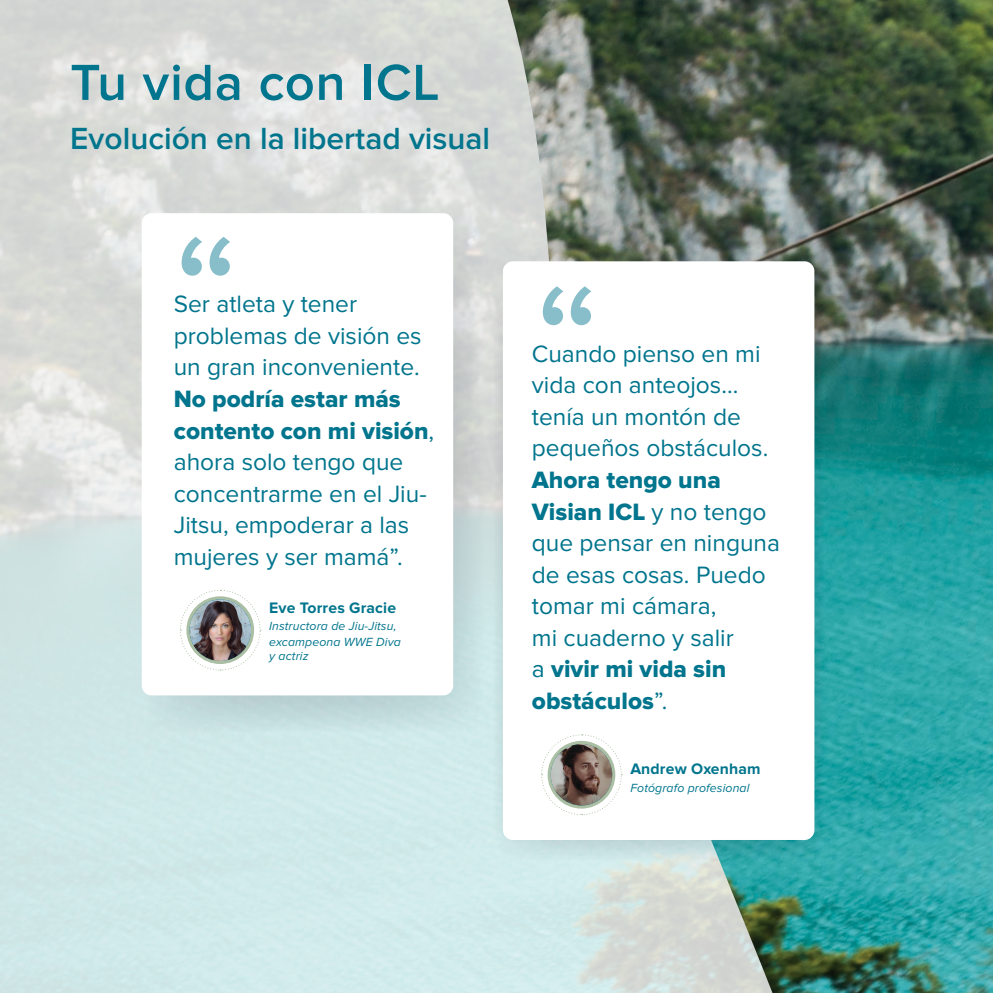
<style>
.page{position:relative;width:993px;height:993px;background:#fff}
.page>*{position:absolute;margin:0;border:0;box-sizing:border-box;transform-origin:0 0}
.t1{font:600 52.5px "Proxima Nova";letter-spacing:.015em;color:#00758d}
.t2{font:600 31.68px "Proxima Nova";color:#00758d}
.t3{font:24.5px/31.5px "Proxima Nova";color:#00758d}
.t4{font:24.5px/31.5px "Proxima Nova Extrabld";color:#00758d}
.t5{font:700 15.75px "Proxima Nova";letter-spacing:.01em;color:#00758d}
.t6{font:italic 12.25px/15.8px "Proxima Nova";letter-spacing:.01em;color:#00758d}
.s1{font-family:"Proxima Nova"}
</style>
<div class="page">
<img style="left:507px;top:0;width:485px;height:992px">
<svg style="left:144px;top:227px;width:340px;height:505px;background:#c8d9d9"></svg>
<svg style="left:493px;top:279px;width:330px;height:582px;background:#8dc1c2"></svg>
<div style="left:142px;top:213px;width:311px;height:482px;background:#fff;border-radius:10px"></div>
<svg style="left:181px;top:237px;width:49px;height:38px"></svg>
<svg style="left:180px;top:589px;width:81px;height:81px"></svg>
<svg style="left:186px;top:596px;width:68px;height:67px"></svg>
<img style="left:189px;top:599px;width:62px;height:61px;border-radius:31px">
<div style="left:502px;top:261px;width:312px;height:578px;background:#fff;border-radius:10px"></div>
<svg style="left:542px;top:286px;width:49px;height:39px"></svg>
<svg style="left:541px;top:734px;width:81px;height:81px"></svg>
<svg style="left:547px;top:740px;width:68px;height:68px"></svg>
<img style="left:550px;top:743px;width:62px;height:62px;border-radius:31px">
<h1 class="t1" style="left:70px;top:58px;width:370px">Tu vida con ICL</h1>
<p class="t2" style="left:70px;top:124px;width:421px">Evolución en la libertad visual</p>
<p class="t3" style="left:174px;top:289px;width:249px">Ser atleta y tener problemas de visión es un gran inconveniente.</p>
<p class="t4" style="left:174px;top:383px;width:262px">No podría estar más contento con mi visión<span class="s1">,</span></p>
<p class="t3" style="left:174px;top:447px;width:254px">ahora solo tengo que concentrarme en el Jiu-<br>Jitsu, empoderar a las mujeres y ser mamá”.</p>
<p class="t5" style="left:269px;top:598px;width:128px">Eve Torres Gracie</p>
<p class="t6" style="left:269px;top:618px;width:133px">Instructora de Jiu-Jitsu, excampeona WWE Diva</p>
<p class="t6" style="left:269px;top:648px;width:41px">y actriz</p>
<p class="t3" style="left:531px;top:339px;width:238px">Cuando pienso en mi vida con anteojos... tenía un montón de pequeños obstáculos.</p>
<p class="t4" style="left:531px;top:464px;width:236px">Ahora tengo una<br>Visian ICL <span class="s1">y no tengo</span></p>
<p class="t3" style="left:531px;top:528px;width:250px">que pensar en ninguna de esas cosas. Puedo tomar mi cámara,<br>mi cuaderno y salir</p>
<p class="t4" style="left:531px;top:653px;width:196px"><span class="s1">a</span> vivir mi vida sin obstáculos<span class="s1">”.</span></p>
<p class="t5" style="left:630px;top:759px;width:132px">Andrew Oxenham</p>
<p class="t6" style="left:630px;top:779px;width:121px">Fotógrafo profesional</p>
</div>
